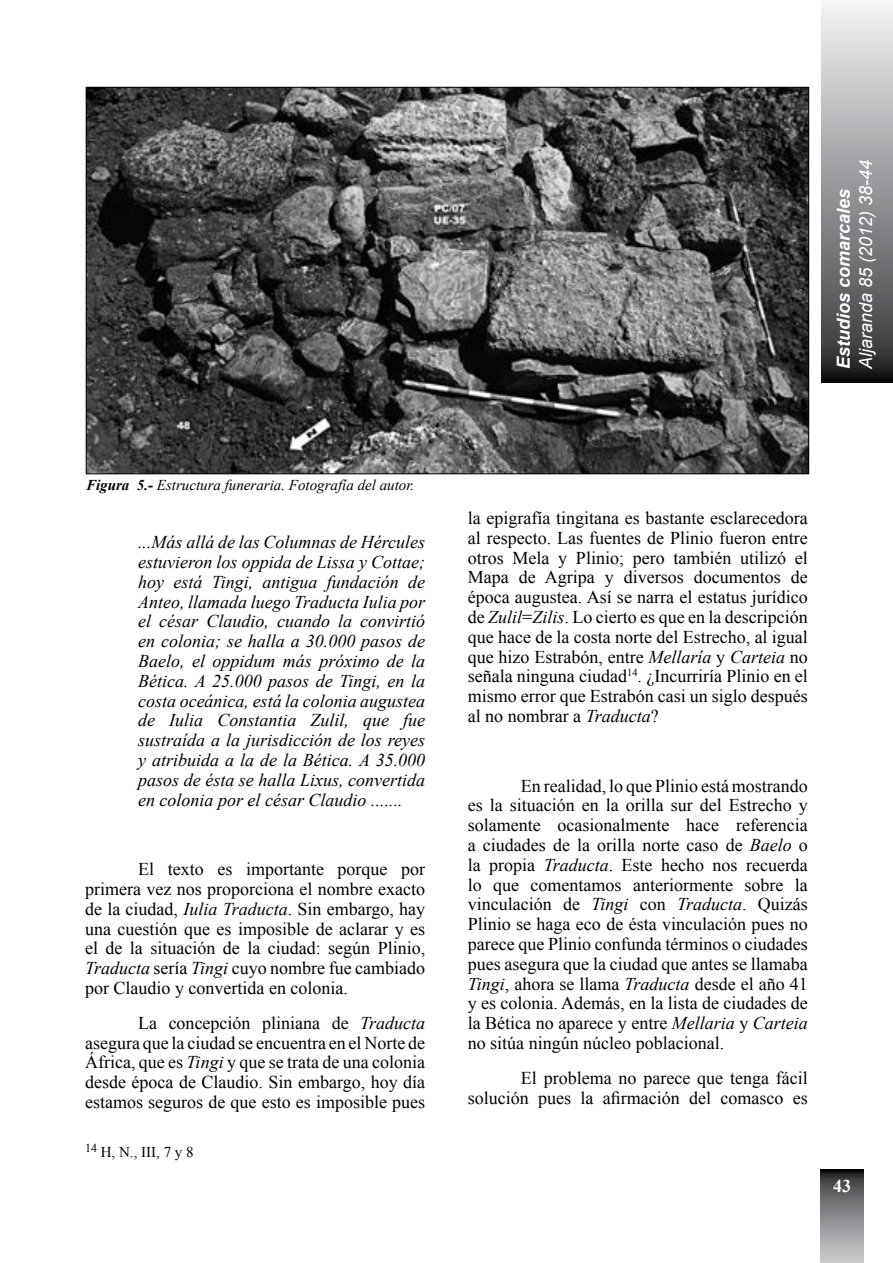
<style>
.page{position:relative;width:893px;height:1263px;background:#fff}
.page>*{position:absolute;margin:0;border:0;box-sizing:border-box;transform-origin:0 0}
.t1{font:18px/19.8px "Times New Roman";color:#000;text-align:justify}
.t2{font:italic 18px/19.8px "Times New Roman";color:#000;text-align:justify}
.t3{font:italic 18px "Arial";color:#fff}
.t4{font:italic 700 18px "Arial";color:#fff}
.t5{font:700 18px "Times New Roman";color:#fff}
.t6{font:italic 15px "Times New Roman";color:#000}
.t7{font:15px "Times New Roman";color:#000}
.s1{font-weight:700}
.s2{font-style:italic}
</style>
<div class="page">
<svg style="left:821px;top:1170px;width:43px;height:93px;background:#818385"></svg>
<svg style="left:821px;top:1px;width:72px;height:382px;background:#909193"></svg>
<img style="left:88px;top:89px;width:719px;height:383px">
<p class="t4" style="left:832px;top:369px;width:182px;rotate:-90deg">Estudios comarcales</p>
<p class="t3" style="left:854px;top:369px;width:211px;rotate:-90deg">Aljaranda 85 (2012) 38-44</p>
<p class="t6" style="left:86px;top:475px;width:330px"><span class="s1">Figura 5.-</span> Estructura funeraria. Fotografía del autor.</p>
<p class="t2" style="left:138px;top:532px;width:289px">...Más allá de las Columnas de Hércules estuvieron los oppida de Lissa y Cottae; hoy está Tingi, antigua fundación de Anteo, llamada luego Traducta Iulia por el césar Claudio, cuando la convirtió en colonia; se halla a 30.000 pasos de Baelo, el oppidum más próximo de la Bética. A 25.000 pasos de Tingi, en la costa oceánica, está la colonia augustea de Iulia Constantia Zulil, que fue sustraída a la jurisdicción de los reyes y atribuida a la de la Bética. A 35.000 pasos de ésta se halla Lixus, convertida en colonia por el césar Claudio .......</p>
<p class="t1" style="left:85px;top:859px;width:342px;text-indent:53px">El texto es importante porque por primera vez nos proporciona el nombre exacto de la ciudad, <span class="s2">Iulia Traducta</span>. Sin embargo, hay una cuestión que es imposible de aclarar y es el de la situación de la ciudad: según Plinio, <span class="s2">Traducta</span> sería <span class="s2">Tingi</span> cuyo nombre fue cambiado por Claudio y convertida en colonia.</p>
<p class="t1" style="left:85px;top:1013px;width:342px;text-indent:53px">La concepción pliniana de <span class="s2">Traducta </span>asegura que la ciudad se encuentra en el Norte de África, que es <span class="s2">Tingi</span> y que se trata de una colonia desde época de Claudio. Sin embargo, hoy día estamos seguros de que esto es imposible pues</p>
<p class="t7" style="left:85px;top:1141px;width:110px"><sup>14</sup> H, N., III, 7 y 8</p>
<p class="t1" style="left:468px;top:508px;width:342px">la epigrafía tingitana es bastante esclarecedora al respecto. Las fuentes de Plinio fueron entre otros Mela y Plinio; pero también utilizó el Mapa de Agripa y diversos documentos de época augustea. Así se narra el estatus jurídico de <span class="s2">Zulil</span>=<span class="s2">Zilis</span>. Lo cierto es que en la descripción que hace de la costa norte del Estrecho, al igual que hizo Estrabón, entre <span class="s2">Mellaría</span> y <span class="s2">Carteia</span> no señala ninguna ciudad<sup>14</sup>. ¿Incurriría Plinio en el mismo error que Estrabón casi un siglo después al no nombrar a <span class="s2">Traducta</span>?</p>
<p class="t1" style="left:468px;top:775px;width:342px;text-indent:53px">En realidad, lo que Plinio está mostrando es la situación en la orilla sur del Estrecho y solamente ocasionalmente hace referencia a ciudades de la orilla norte caso de <span class="s2">Baelo</span> o la propia <span class="s2">Traducta</span>. Este hecho nos recuerda lo que comentamos anteriormente sobre la vinculación de <span class="s2">Tingi</span> con <span class="s2">Traducta</span>. Quizás Plinio se haga eco de ésta vinculación pues no parece que Plinio confunda términos o ciudades pues asegura que la ciudad que antes se llamaba <span class="s2">Tingi</span>, ahora se llama <span class="s2">Traducta</span> desde el año 41 y es colonia. Además, en la lista de ciudades de la Bética no aparece y entre <span class="s2">Mellaria</span> y <span class="s2">Carteia </span>no sitúa ningún núcleo poblacional.</p>
<p class="t1" style="left:468px;top:1068px;width:342px;text-align:right">El problema no parece que tenga fácil solución pues la afirmación del comasco es</p>
<p class="t5" style="left:833px;top:1174px;width:19px">43</p>
</div>
